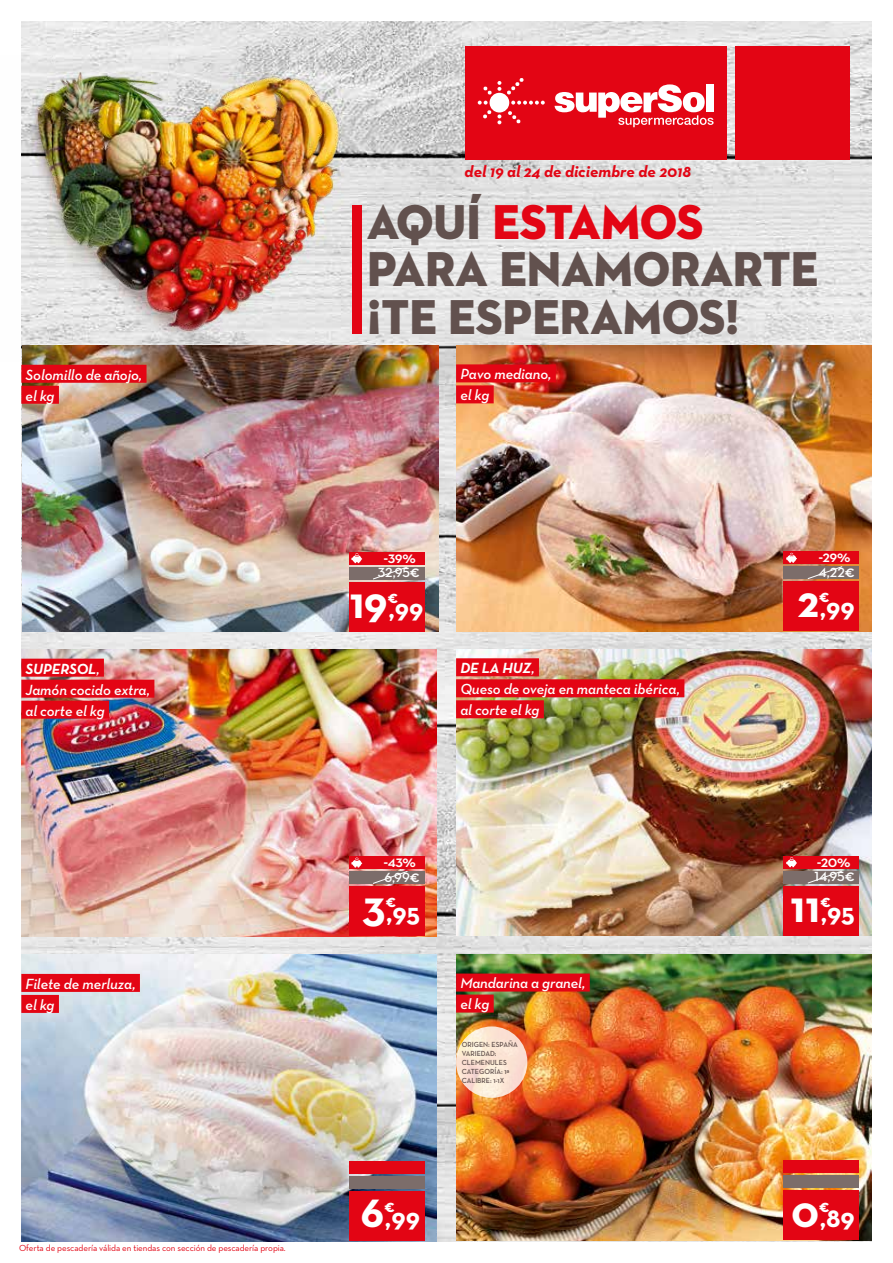
<style>
.page{position:relative;width:893px;height:1263px;background:#fff}
.page>*{position:absolute;margin:0;border:0;box-sizing:border-box;transform-origin:0 0}
.t1{font:49.8px/47.5px "Neutraface 2 Display Titling";color:#62514e;scale:.95 1}
.t2{font:700 45px "Neutra Text";color:#fff}
.t3{font:700 27px "Neutra Text";letter-spacing:-.005em;color:#fff}
.t4{font:700 17.55px "Neutra Text";color:#fff}
.t5{font:italic 700 16.5px "Neutra Text";color:#e30514}
.t6{font:16.5px "Neutra Text Demi SC";letter-spacing:-.025em;color:#fff}
.t7{font:italic 600 15px/21px "Neutra Text";letter-spacing:-.005em;color:#fff}
.t8{font:13.5px "Neutra Text Demi Alt";letter-spacing:-.005em;color:#fff}
.t9{font:9px "Neutra Text";letter-spacing:-.01em;color:#e30514}
.t10{font:600 7.5px/9px "Neutra Text";color:#62514e;scale:.95 1}
.s1{color:#e30514}
.s2{font-family:"Neutra Text";font-weight:600;font-size:16.5px}
.s3{font-size:25.65px}
.s4{font-weight:700}
</style>
<div class="page">
<img style="left:21px;top:22px;width:851px;height:1219px">
<div style="left:465px;top:46px;width:261px;height:114px;background:#e30514"></div>
<div style="left:736px;top:46px;width:114px;height:114px;background:#e30514"></div>
<svg style="left:555px;top:84px;width:159px;height:43px"></svg>
<div style="left:490px;top:93px;width:19px;height:20px;background:#fff;border-radius:50%"></div>
<svg style="left:497px;top:114px;width:4px;height:10px"></svg>
<svg style="left:508px;top:111px;width:13px;height:13px"></svg>
<svg style="left:483px;top:81px;width:18px;height:14px"></svg>
<svg style="left:507px;top:78px;width:17px;height:17px"></svg>
<svg style="left:478px;top:101px;width:13px;height:18px"></svg>
<svg style="left:511px;top:101px;width:34px;height:4px"></svg>
<img style="left:21px;top:55px;width:355px;height:306px">
<div style="left:352px;top:205px;width:10px;height:128px;background:#e30514"></div>
<img style="left:22px;top:345px;width:416px;height:287px">
<div style="left:21px;top:365px;width:126px;height:18px;background:#e30514"></div>
<div style="left:21px;top:386px;width:38px;height:18px;background:#e30514"></div>
<div style="left:349px;top:567px;width:75px;height:12px;background:#7c6d6a"></div>
<svg style="left:372px;top:566px;width:36px;height:14px"></svg>
<div style="left:349px;top:551px;width:75px;height:13px;background:#e30514"></div>
<svg style="left:351px;top:553px;width:11px;height:10px"></svg>
<div style="left:349px;top:581px;width:75px;height:50px;background:#e30514"></div>
<img style="left:456px;top:345px;width:416px;height:286px">
<div style="left:456px;top:364px;width:100px;height:18px;background:#e30514"></div>
<div style="left:456px;top:385px;width:38px;height:18px;background:#e30514"></div>
<div style="left:784px;top:566px;width:75px;height:13px;background:#7c6d6a"></div>
<svg style="left:807px;top:566px;width:36px;height:14px"></svg>
<div style="left:784px;top:551px;width:75px;height:13px;background:#e30514"></div>
<svg style="left:786px;top:553px;width:11px;height:10px"></svg>
<div style="left:784px;top:581px;width:75px;height:50px;background:#e30514"></div>
<img style="left:21px;top:650px;width:416px;height:286px">
<div style="left:21px;top:659px;width:83px;height:18px;background:#e30514"></div>
<div style="left:21px;top:680px;width:133px;height:18px;background:#e30514"></div>
<div style="left:21px;top:701px;width:88px;height:18px;background:#e30514"></div>
<div style="left:349px;top:871px;width:75px;height:13px;background:#7c6d6a"></div>
<svg style="left:372px;top:870px;width:36px;height:14px"></svg>
<div style="left:349px;top:856px;width:75px;height:13px;background:#e30514"></div>
<svg style="left:351px;top:857px;width:11px;height:10px"></svg>
<div style="left:349px;top:886px;width:75px;height:50px;background:#e30514"></div>
<img style="left:456px;top:649px;width:416px;height:287px">
<div style="left:456px;top:658px;width:83px;height:18px;background:#e30514"></div>
<div style="left:456px;top:679px;width:228px;height:18px;background:#e30514"></div>
<div style="left:456px;top:700px;width:88px;height:18px;background:#e30514"></div>
<div style="left:784px;top:871px;width:75px;height:12px;background:#7c6d6a"></div>
<svg style="left:807px;top:870px;width:36px;height:14px"></svg>
<div style="left:784px;top:855px;width:75px;height:13px;background:#e30514"></div>
<svg style="left:786px;top:857px;width:11px;height:10px"></svg>
<div style="left:784px;top:885px;width:75px;height:50px;background:#e30514"></div>
<img style="left:21px;top:955px;width:416px;height:286px">
<div style="left:21px;top:974px;width:119px;height:18px;background:#e30514"></div>
<div style="left:21px;top:995px;width:38px;height:18px;background:#e30514"></div>
<div style="left:349px;top:1176px;width:75px;height:12px;background:#7c6d6a"></div>
<div style="left:349px;top:1161px;width:75px;height:13px;background:#e30514"></div>
<div style="left:349px;top:1191px;width:75px;height:49px;background:#e30514"></div>
<img style="left:456px;top:954px;width:416px;height:286px">
<div style="left:456px;top:973px;width:134px;height:18px;background:#e30514"></div>
<div style="left:456px;top:994px;width:38px;height:18px;background:#e30514"></div>
<div style="left:784px;top:1175px;width:75px;height:13px;background:#7c6d6a"></div>
<div style="left:784px;top:1160px;width:75px;height:13px;background:#e30514"></div>
<div style="left:784px;top:1190px;width:75px;height:50px;background:#e30514"></div>
<svg style="left:456px;top:1026px;width:71px;height:72px;background:#fbe4d3"></svg>
<p class="t5" style="left:465px;top:162px;width:228px">del 19 al 24 de diciembre de 2018</p>
<h1 class="t1" style="left:367px;top:198px;width:476px">AQUÍ <span class="s1">ESTAMOS<br></span>PARA ENAMORARTE ¡TE ESPERAMOS!</h1>
<p class="t7" style="left:26px;top:364px;width:118px">Solomillo de añojo, el kg</p>
<p class="t7" style="left:460px;top:363px;width:93px">Pavo mediano, el kg</p>
<p class="t6" style="left:383px;top:547px;width:34px">-39%</p>
<h2 class="t2" style="left:350px;top:574px;width:39px">19</h2>
<p class="t4" style="left:388px;top:586px;width:12px">€</p>
<p class="t8" style="left:378px;top:564px;width:44px">32,95<span class="s2">€</span></p>
<h3 class="t3" style="left:388px;top:592px;width:37px"><span class="s3">,</span>99</h3>
<p class="t6" style="left:818px;top:547px;width:34px">-29%</p>
<p class="t8" style="left:818px;top:564px;width:38px">4,22<span class="s2">€</span></p>
<h2 class="t2" style="left:797px;top:574px;width:23px">2</h2>
<p class="t4" style="left:819px;top:585px;width:12px">€</p>
<h3 class="t3" style="left:820px;top:591px;width:37px"><span class="s3">,</span>99</h3>
<p class="t7" style="left:26px;top:658px;width:126px"><span class="s4">SUPERSOL</span>,<br>Jamón cocido extra, al corte el kg</p>
<p class="t7" style="left:460px;top:657px;width:221px"><span class="s4">DE LA HUZ</span>,<br>Queso de oveja en manteca ibérica, al corte el kg</p>
<p class="t6" style="left:383px;top:851px;width:34px">-43%</p>
<h2 class="t2" style="left:362px;top:879px;width:25px">3</h2>
<p class="t4" style="left:386px;top:890px;width:12px">€</p>
<p class="t8" style="left:385px;top:869px;width:37px">6,99<span class="s2">€</span></p>
<h3 class="t3" style="left:386px;top:896px;width:35px"><span class="s3">,</span>95</h3>
<p class="t6" style="left:817px;top:851px;width:35px">-20%</p>
<p class="t8" style="left:814px;top:868px;width:42px">14,95<span class="s2">€</span></p>
<h2 class="t2" style="left:791px;top:878px;width:31px">11</h2>
<p class="t4" style="left:820px;top:890px;width:12px">€</p>
<h3 class="t3" style="left:821px;top:896px;width:35px"><span class="s3">,</span>95</h3>
<p class="t7" style="left:26px;top:973px;width:112px">Filete de merluza, el kg</p>
<p class="t7" style="left:460px;top:972px;width:127px">Mandarina a granel, el kg</p>
<p class="t10" style="left:462px;top:1039px;width:60px">ORIGEN: ESPAÑA<br>VARIEDAD:<br>CLEMENULES<br>CATEGORÍA: 1ª<br>CALIBRE: 1-1X</p>
<h2 class="t2" style="left:360px;top:1183px;width:25px">6</h2>
<p class="t4" style="left:384px;top:1195px;width:12px">€</p>
<h3 class="t3" style="left:385px;top:1201px;width:37px"><span class="s3">,</span>99</h3>
<h2 class="t2" style="left:791px;top:1183px;width:30px">0</h2>
<p class="t4" style="left:819px;top:1194px;width:12px">€</p>
<h3 class="t3" style="left:820px;top:1200px;width:37px"><span class="s3">,</span>89</h3>
<p class="t9" style="left:19px;top:1242px;width:268px">Oferta de pescadería válida en tiendas con sección de pescadería propia.</p>
</div>
